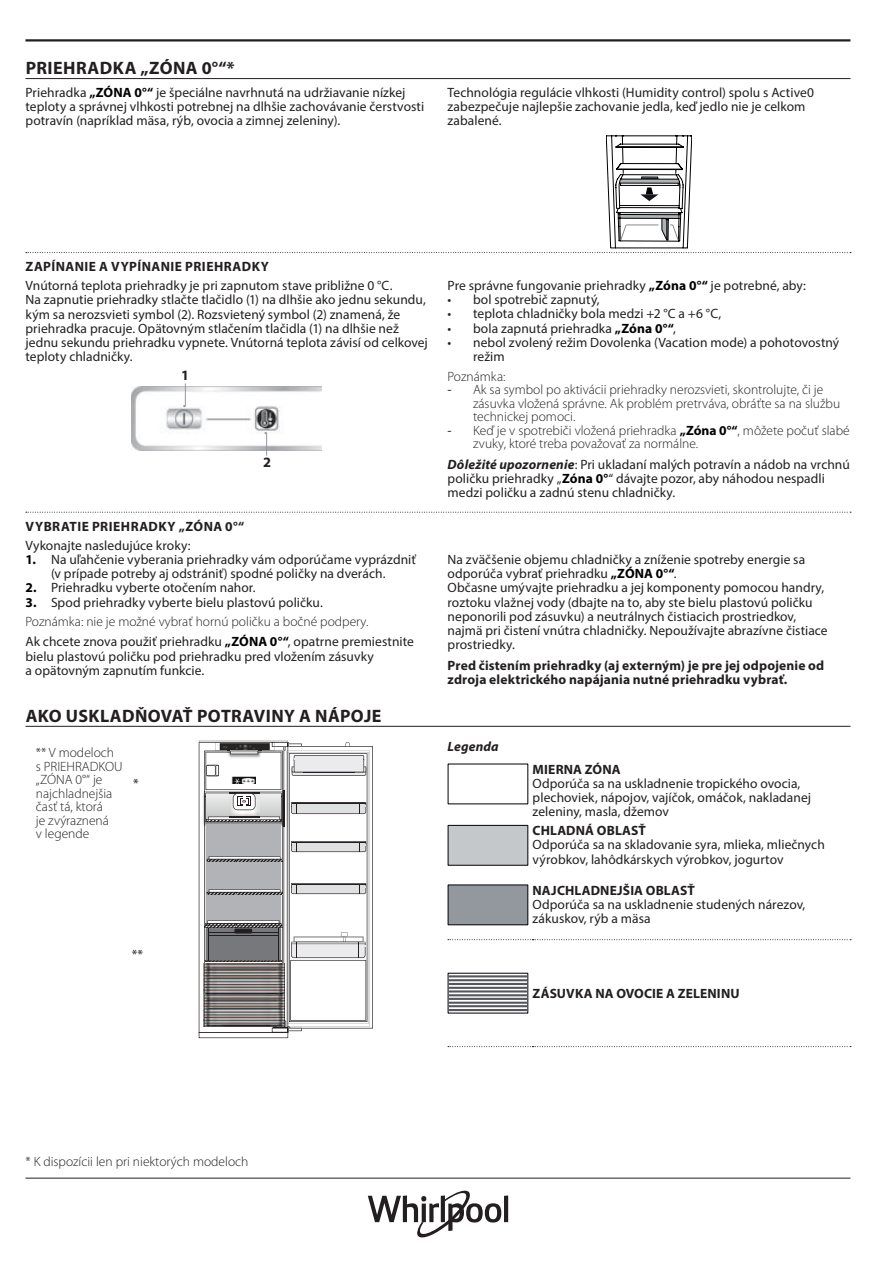
<style>
.page{position:relative;width:893px;height:1263px;background:#fff}
.page>*{position:absolute;margin:0;border:0;box-sizing:border-box;transform-origin:0 0}
.t1{font:700 18px "Myriad Pro";letter-spacing:.02em;color:#231f20}
.t2{font:17.85px "Times";color:#939598}
.t3{font:700 14.25px "Myriad Pro";color:#231f20}
.t4{font:13.5px/14.2px "Myriad Pro";letter-spacing:.005em;color:#231f20}
.t5{font:300 13.5px/13.5px "Myriad Pro";color:#231f20}
.t6{font:700 13.5px/14.2px "Myriad Pro";letter-spacing:.01em;color:#231f20}
.t7{font:700 13.5px "Myriad Pro";letter-spacing:.035em;color:#231f20}
.t8{font:italic 700 13.5px "Myriad Pro";letter-spacing:.01em;color:#231f20}
.t9{font:8.7px "Arial";color:#231f20}
.s1{font-weight:700;color:#000001}
.s2{font-weight:300}
.s3{font-weight:400}
.s4{font-weight:700;font-style:italic}
</style>
<div class="page">
<hr style="left:26px;top:1178px;width:824px;height:1px;background:#231f20">
<hr style="left:26px;top:39px;width:824px;height:3px;background:#231f20">
<hr style="left:504px;top:1195px;width:4px;height:27px;background:#231f20">
<svg style="left:368px;top:1191px;width:133px;height:46px"></svg>
<hr style="left:26px;top:78px;width:824px;height:1px;background:#231f20">
<svg style="left:26px;top:136px;width:825px;height:117px"></svg>
<img style="left:132px;top:386px;width:190px;height:64px">
<svg style="left:185px;top:383px;width:1px;height:23px"></svg>
<svg style="left:266px;top:433px;width:1px;height:23px"></svg>
<svg style="left:26px;top:512px;width:825px;height:1px"></svg>
<hr style="left:26px;top:726px;width:824px;height:1px;background:#231f20">
<svg style="left:448px;top:1046px;width:403px;height:1px"></svg>
<svg style="left:448px;top:939px;width:403px;height:1px"></svg>
<svg style="left:199px;top:741px;width:174px;height:297px"></svg>
<div style="left:448px;top:825px;width:80px;height:40px;background:#c4c8cb"></div>
<div style="left:448px;top:825px;width:80px;height:41px;border:1px solid #0f0c12"></div>
<div style="left:448px;top:885px;width:80px;height:40px;background:#93989e"></div>
<div style="left:448px;top:884px;width:80px;height:41px;border:1px solid #0f0c12"></div>
<svg style="left:450px;top:977px;width:76px;height:31px"></svg>
<div style="left:448px;top:973px;width:80px;height:40px;border:1px solid #0f0c12"></div>
<hr style="left:449px;top:975px;width:78px;height:2px;background:#55575c">
<hr style="left:449px;top:979px;width:78px;height:2px;background:#55575c">
<hr style="left:449px;top:983px;width:78px;height:2px;background:#55575c">
<hr style="left:449px;top:987px;width:78px;height:2px;background:#55575c">
<hr style="left:449px;top:990px;width:78px;height:2px;background:#55575c">
<hr style="left:449px;top:994px;width:78px;height:2px;background:#55575c">
<hr style="left:448px;top:998px;width:79px;height:2px;background:#55575c">
<hr style="left:448px;top:1002px;width:79px;height:2px;background:#55575c">
<hr style="left:448px;top:1005px;width:79px;height:2px;background:#55575c">
<hr style="left:448px;top:1009px;width:79px;height:2px;background:#55575c">
<h1 class="t1" style="left:26px;top:56px;width:211px">PRIEHRADKA „ZÓNA 0°“*</h1>
<p class="t4" style="left:26px;top:85px;width:400px">Priehradka <span class="s1">„ZÓNA 0°“</span> je špeciálne navrhnutá na udržiavanie nízkej teploty a správnej vlhkosti potrebnej na dlhšie zachovávanie čerstvosti potravín (napríklad mäsa, rýb, ovocia a zimnej zeleniny).</p>
<p class="t4" style="left:448px;top:85px;width:368px">Technológia regulácie vlhkosti (Humidity control) spolu s Active0 zabezpečuje najlepšie zachovanie jedla, keď jedlo nie je celkom zabalené.</p>
<p class="t7" style="left:26px;top:258px;width:245px">ZAPÍNANIE A VYPÍNANIE PRIEHRADKY</p>
<p class="t4" style="left:26px;top:278px;width:404px">Vnútorná teplota priehradky je pri zapnutom stave približne 0 °C.<br>Na zapnutie priehradky stlačte tlačidlo (1) na dlhšie ako jednu sekundu, kým sa nerozsvieti symbol (2). Rozsvietený symbol (2) znamená, že priehradka pracuje. Opätovným stlačením tlačidla (1) na dlhšie než jednu sekundu priehradku vypnete. Vnútorná teplota závisí od celkovej teploty chladničky.</p>
<p class="t3" style="left:181px;top:366px;width:9px">1</p>
<h2 class="t2" style="left:182px;top:390px;width:5px">.</h2>
<h2 class="t2" style="left:264px;top:417px;width:5px">.</h2>
<p class="t3" style="left:263px;top:453px;width:9px">2</p>
<p class="t7" style="left:26px;top:518px;width:220px">VYBRATIE PRIEHRADKY „ZÓNA 0°“</p>
<p class="t4" style="left:26px;top:538px;width:166px">Vykonajte nasledujúce kroky:</p>
<p class="t4" style="left:26px;top:552px;width:392px;text-align:center"><span class="s1">1.</span> Na uľahčenie vyberania priehradky vám odporúčame vyprázdniť (v prípade potreby aj odstrániť) spodné poličky na dverách.</p>
<p class="t4" style="left:26px;top:580px;width:232px"><span class="s1">2.</span> Priehradku vyberte otočením nahor.</p>
<p class="t4" style="left:26px;top:592px;width:390px;line-height:19.8px"><span class="s1">3.</span> Spod priehradky vyberte bielu plastovú poličku.<br><span class="s2">Poznámka: nie je možné vybrať hornú poličku a bočné podpery.<br></span>Ak chcete znova použiť priehradku <span class="s1">„ZÓNA 0°“</span>, opatrne premiestnite</p>
<p class="t4" style="left:26px;top:649px;width:350px">bielu plastovú poličku pod priehradku pred vložením zásuvky a opätovným zapnutím funkcie.</p>
<h1 class="t1" style="left:26px;top:704px;width:357px">AKO USKLADŇOVAŤ POTRAVINY A NÁPOJE</h1>
<p class="t5" style="left:36px;top:746px;width:88px">** V modeloch<br>s PRIEHRADKOU „ZÓNA 0°“ je najchladnejšia časť tá, ktorá<br>je zvýraznená<br>v legende</p>
<p class="t4" style="left:133px;top:776px;width:7px">*</p>
<p class="t4" style="left:132px;top:947px;width:13px">**</p>
<p class="t9" style="left:286px;top:1022px;width:6px">c</p>
<p class="t4" style="left:448px;top:278px;width:360px">Pre správne fungovanie priehradky <span class="s1">„Zóna 0°“</span> je potrebné, aby:</p>
<p class="t4" style="left:448px;top:292px;width:154px">• bol spotrebič zapnutý,</p>
<p class="t4" style="left:448px;top:307px;width:275px">• teplota chladničky bola medzi +2 °C a +6 °C,</p>
<p class="t4" style="left:448px;top:321px;width:230px">• bola zapnutá priehradka <span class="s1">„Zóna 0°“</span>,</p>
<p class="t4" style="left:473px;top:335px;width:368px;text-indent:-26px">• nebol zvolený režim Dovolenka (Vacation mode) a pohotovostný režim</p>
<p class="t5" style="left:448px;top:369px;width:59px">Poznámka:</p>
<p class="t5" style="left:473px;top:383px;width:369px;text-indent:-26px"><span class="s3">-</span> Ak sa symbol po aktivácii priehradky nerozsvieti, skontrolujte, či je zásuvka vložená správne. Ak problém pretrváva, obráťte sa na službu technickej pomoci.</p>
<p class="t5" style="left:473px;top:423px;width:378px;text-indent:-26px"><span class="s3">-</span> Keď je v spotrebiči vložená priehradka <span class="s1">„Zóna 0°“</span>, môžete počuť slabé zvuky, ktoré treba považovať za normálne.</p>
<p class="t4" style="left:448px;top:457px;width:404px"><span class="s4">Dôležité upozornenie</span>: Pri ukladaní malých potravín a nádob na vrchnú poličku priehradky „<span class="s1">Zóna 0°</span>“ dávajte pozor, aby náhodou nespadli medzi poličku a zadnú stenu chladničky.</p>
<p class="t4" style="left:448px;top:552px;width:382px">Na zväčšenie objemu chladničky a zníženie spotreby energie sa odporúča vybrať priehradku <span class="s1">„ZÓNA 0°“</span>.<br>Občasne umývajte priehradku a jej komponenty pomocou handry, roztoku vlažnej vody (dbajte na to, aby ste bielu plastovú poličku neponorili pod zásuvku) a neutrálnych čistiacich prostriedkov, najmä pri čistení vnútra chladničky. Nepoužívajte abrazívne čistiace prostriedky.</p>
<p class="t6" style="left:448px;top:657px;width:378px">Pred čistením priehradky (aj externým) je pre jej odpojenie od zdroja elektrického napájania nutné priehradku vybrať.</p>
<p class="t8" style="left:448px;top:737px;width:53px">Legenda</p>
<p class="t6" style="left:533px;top:761px;width:90px">MIERNA ZÓNA</p>
<p class="t4" style="left:533px;top:776px;width:280px">Odporúča sa na uskladnenie tropického ovocia, plechoviek, nápojov, vajíčok, omáčok, nakladanej zeleniny, masla, džemov</p>
<p class="t6" style="left:533px;top:823px;width:115px">CHLADNÁ OBLASŤ</p>
<p class="t4" style="left:533px;top:837px;width:294px">Odporúča sa na skladovanie syra, mlieka, mliečnych výrobkov, lahôdkárskych výrobkov, jogurtov</p>
<p class="t6" style="left:533px;top:882px;width:164px">NAJCHLADNEJŠIA OBLASŤ</p>
<p class="t4" style="left:533px;top:897px;width:274px">Odporúča sa na uskladnenie studených nárezov, zákuskov, rýb a mäsa</p>
<p class="t6" style="left:533px;top:986px;width:209px">ZÁSUVKA NA OVOCIE A ZELENINU</p>
<p class="t5" style="left:26px;top:1155px;width:224px">* K dispozícii len pri niektorých modeloch</p>
</div>
